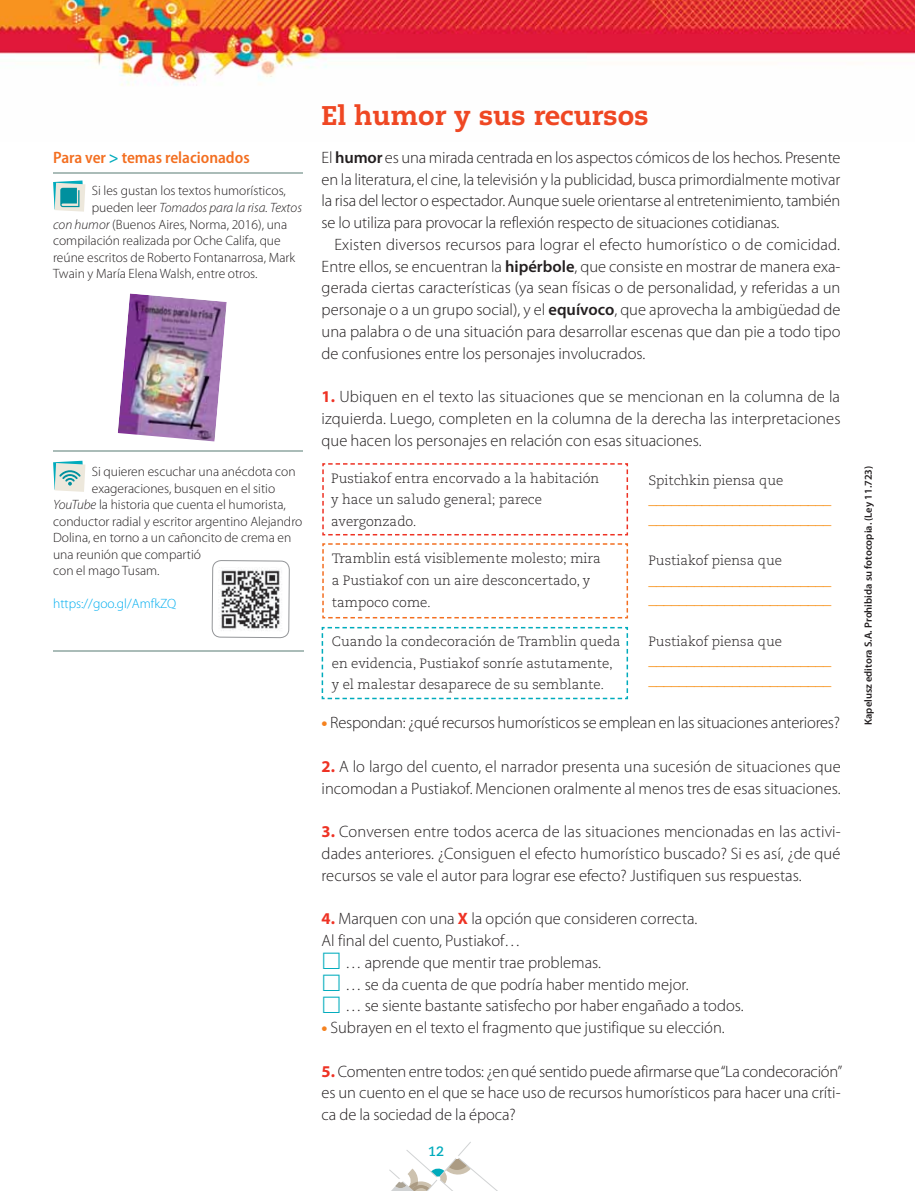
<style>
.page{position:relative;width:915px;height:1191px;background:#fff}
.page>*{position:absolute;margin:0;border:0;box-sizing:border-box;transform-origin:0 0}
.t1{font:800 27px "Caecilia LT Std";color:#ef4723}
.t2{font:300 16.5px/21.8px "Myriad Pro";color:#231f20;text-align:justify}
.t3{font:300 16.5px/19.5px "Myriad Pro";color:#f7931d}
.t4{font:600 semi-condensed 16.5px "Myriad Pro";color:#f36f21}
.t5{font:300 13.5px "Myriad Pro";color:#231f20}
.t6{font:300 13.5px/21.8px "Caecilia LT Std";color:#231f20}
.t7{font:italic 300 13.5px "Myriad Pro";color:#231f20}
.t8{font:300 13.5px "Myriad Pro";color:#00aeef}
.t9{font:700 13.5px "Caecilia LT Std";color:#00abbc}
.t10{font:600 10.5px "Myriad Pro";color:#231f20}
.s1{color:#00abbc}
.s2{font-style:normal}
.s3{font-style:italic}
.s4{font-weight:600}
.s5{font-weight:700;color:#ee3224}
.s6{font-weight:900;color:#f5821f}
</style>
<div class="page">
<img style="left:0;top:0;width:914px;height:86px">
<svg style="left:322px;top:463px;width:306px;height:73px"></svg>
<svg style="left:321px;top:626px;width:307px;height:74px"></svg>
<svg style="left:322px;top:543px;width:306px;height:76px"></svg>
<hr style="left:53px;top:450px;width:249px;height:2px;background:#aabcb8">
<hr style="left:53px;top:650px;width:250px;height:2px;background:#aabcb8">
<hr style="left:53px;top:172px;width:249px;height:2px;background:#aabcb8">
<svg style="left:53px;top:461px;width:32px;height:31px"></svg>
<svg style="left:53px;top:180px;width:32px;height:32px"></svg>
<img style="left:118px;top:293px;width:109px;height:148px">
<svg style="left:212px;top:560px;width:77px;height:79px"></svg>
<img style="left:219px;top:567px;width:63px;height:64px">
<svg style="left:389px;top:1142px;width:108px;height:48px"></svg>
<p class="t4" style="left:53px;top:151px;width:198px">Para ver <span class="s1">&gt;</span> temas relacionados</p>
<p class="t5" style="left:92px;top:186px;width:195px">Si les gustan los textos humorísticos,</p>
<p class="t7" style="left:92px;top:202px;width:212px"><span class="s2">pueden leer</span> Tomados para la risa. Textos</p>
<p class="t5" style="left:53px;top:219px;width:235px"><span class="s3">con humor</span> (Buenos Aires, Norma, 2016), una</p>
<p class="t5" style="left:53px;top:235px;width:229px">compilación realizada por Oche Califa, que</p>
<p class="t5" style="left:53px;top:252px;width:243px">reúne escritos de Roberto Fontanarrosa, Mark</p>
<p class="t5" style="left:53px;top:268px;width:206px">Twain y María Elena Walsh, entre otros.</p>
<p class="t5" style="left:92px;top:466px;width:205px">Si quieren escuchar una anécdota con</p>
<p class="t5" style="left:92px;top:483px;width:185px">exageraciones, busquen en el sitio</p>
<p class="t5" style="left:53px;top:499px;width:234px"><span class="s3">YouTube</span> la historia que cuenta el humorista,</p>
<p class="t5" style="left:53px;top:516px;width:251px">conductor radial y escritor argentino Alejandro</p>
<p class="t5" style="left:53px;top:532px;width:239px">Dolina, en torno a un cañoncito de crema en</p>
<p class="t5" style="left:53px;top:549px;width:149px">una reunión que compartió</p>
<p class="t5" style="left:53px;top:565px;width:108px">con el mago Tusam.</p>
<p class="t8" style="left:53px;top:598px;width:124px">https://goo.gl/AmfkZQ</p>
<h1 class="t1" style="left:321px;top:103px;width:328px">El humor y sus recursos</h1>
<p class="t2" style="left:321px;top:148px;width:520px">El <span class="s4">humor</span> es una mirada centrada en los aspectos cómicos de los hechos. Presente en la literatura, el cine, la televisión y la publicidad, busca primordialmente motivar la risa del lector o espectador. Aunque suele orientarse al entretenimiento, también se lo utiliza para provocar la reflexión respecto de situaciones cotidianas.</p>
<p class="t2" style="left:321px;top:235px;width:520px;text-indent:13px">Existen diversos recursos para lograr el efecto humorístico o de comicidad.<br>Entre ellos, se encuentran la <span class="s4">hipérbole</span>, que consiste en mostrar de manera exa&shy;gerada ciertas características (ya sean físicas o de personalidad, y referidas a un personaje o a un grupo social), y el <span class="s4">equívoco</span>, que aprovecha la ambigüedad de una palabra o de una situación para desarrollar escenas que dan pie a todo tipo de confusiones entre los personajes involucrados.</p>
<p class="t2" style="left:321px;top:387px;width:520px"><span class="s5">1.</span> Ubiquen en el texto las situaciones que se mencionan en la columna de la izquierda. Luego, completen en la columna de la derecha las interpretaciones que hacen los personajes en relación con esas situaciones.</p>
<p class="t6" style="left:331px;top:468px;width:269px">Pustiakof entra encorvado a la habitación y hace un saludo general; parece avergonzado.</p>
<p class="t6" style="left:648px;top:470px;width:136px">Spitchkin piensa que</p>
<p class="t3" style="left:648px;top:490px;width:184px">________________________ ________________________</p>
<p class="t6" style="left:648px;top:550px;width:135px">Pustiakof piensa que</p>
<p class="t3" style="left:648px;top:571px;width:184px">________________________ ________________________</p>
<p class="t6" style="left:648px;top:631px;width:135px">Pustiakof piensa que</p>
<p class="t3" style="left:648px;top:651px;width:184px">________________________ ________________________</p>
<p class="t6" style="left:332px;top:548px;width:270px">Tramblin está visiblemente molesto; mira a Pustiakof con un aire desconcertado, y tampoco come.</p>
<p class="t6" style="left:332px;top:631px;width:290px">Cuando la condecoración de Tramblin queda en evidencia, Pustiakof sonríe astutamente, y el malestar desaparece de su semblante.</p>
<p class="t2" style="left:321px;top:713px;width:520px"><span class="s6">•</span> Respondan: ¿qué recursos humorísticos se emplean en las situaciones anteriores?</p>
<p class="t2" style="left:321px;top:757px;width:520px"><span class="s5">2.</span> A lo largo del cuento, el narrador presenta una sucesión de situaciones que incomodan a Pustiakof. Mencionen oralmente al menos tres de esas situaciones.</p>
<p class="t2" style="left:321px;top:822px;width:520px"><span class="s5">3.</span> Conversen entre todos acerca de las situaciones mencionadas en las activi&shy;dades anteriores. ¿Consiguen el efecto humorístico buscado? Si es así, ¿de qué recursos se vale el autor para lograr ese efecto? Justifiquen sus respuestas.</p>
<p class="t2" style="left:321px;top:909px;width:377px"><span class="s5">4.</span> Marquen con una <span class="s5">X</span> la opción que consideren correcta.<br>Al final del cuento, Pustiakof…</p>
<p class="t2" style="left:321px;top:953px;width:281px"><span class="s1">□</span> … aprende que mentir trae problemas.</p>
<p class="t2" style="left:321px;top:975px;width:368px"><span class="s1">□</span> … se da cuenta de que podría haber mentido mejor.</p>
<p class="t2" style="left:321px;top:996px;width:423px"><span class="s1">□</span> … se siente bastante satisfecho por haber engañado a todos.</p>
<p class="t2" style="left:321px;top:1018px;width:404px"><span class="s6">•</span> Subrayen en el texto el fragmento que justifique su elección.</p>
<p class="t2" style="left:321px;top:1062px;width:522px"><span class="s5">5.</span> Comenten entre todos: ¿en qué sentido puede afirmarse que “La condecoración” es un cuento en el que se hace uso de recursos humorísticos para hacer una críti&shy;ca de la sociedad de la época?</p>
<p class="t9" style="left:428px;top:1144px;width:17px">12</p>
<p class="t10" style="left:864px;top:725px;width:261px;rotate:-90deg">Kapelusz editora S.A. Prohibida su fotocopia. (Ley 11.723)</p>
</div>
